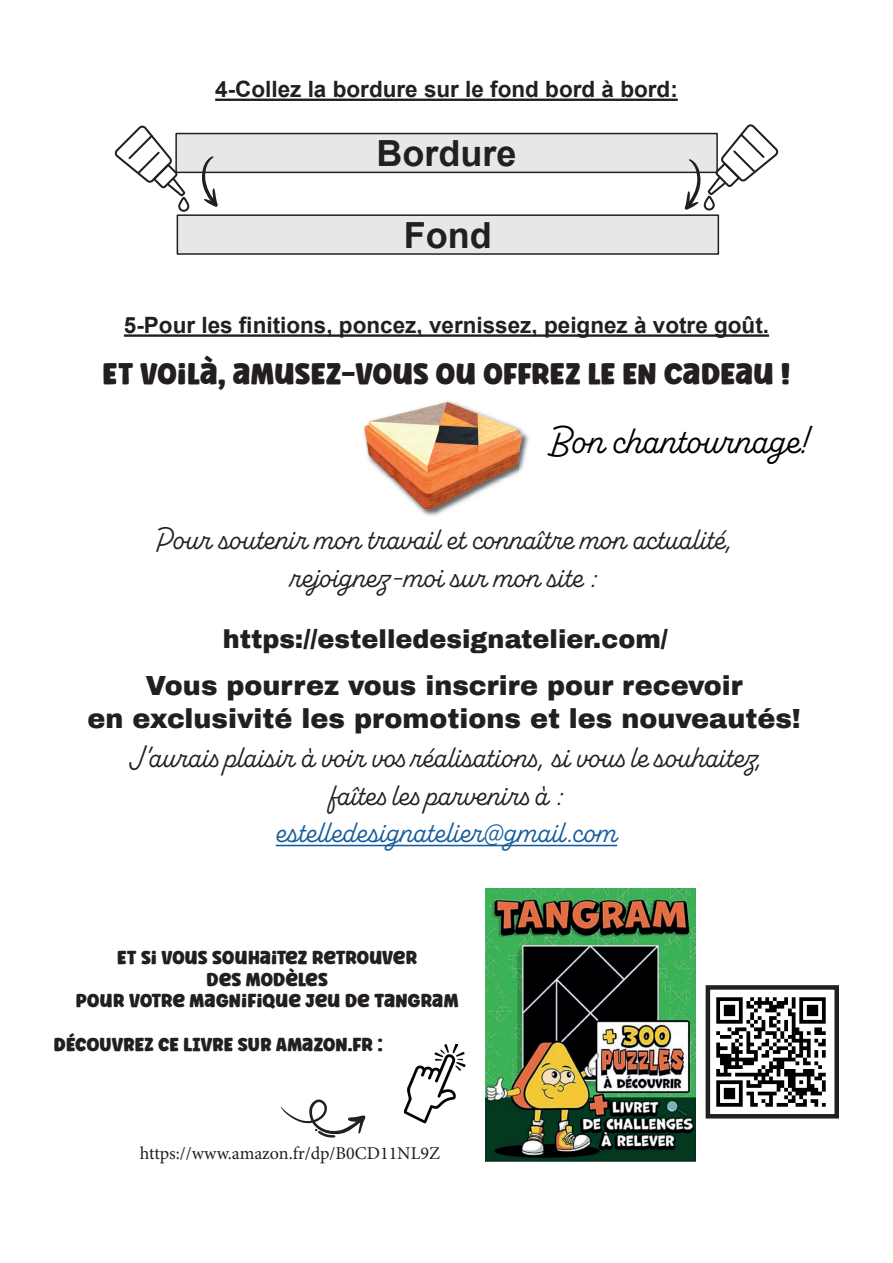
<style>
.page{position:relative;width:893px;height:1263px;background:#fff}
.page>*{position:absolute;margin:0;border:0;box-sizing:border-box;transform-origin:0 0}
.t1{font:39.3px "Alkaline";color:#000001}
.t2{font:700 36px "Arial";color:#231f20}
.t3{font:31.5px/37.8px "Alkaline";color:#231f20;text-align:center}
.t4{font:31.5px "Alkaline";color:#175d9e}
.t5{font:28.5px "Ask Why";color:#231f20}
.t6{font:900 27px/32.4px "Archivo";color:#231f20;text-align:center}
.t7{font:900 25.5px "Archivo";color:#231f20}
.t8{font:700 22.5px "Arial";color:#231f20}
.t9{font:18px/21.6px "Ask Why";color:#231f20;text-align:center}
.t10{font:18px "Minion Pro";color:#231f20}
</style>
<div class="page">
<hr style="left:276px;top:845px;width:341px;height:1px;background:#175d9e">
<img style="left:363px;top:401px;width:166px;height:115px">
<hr style="left:215px;top:99px;width:463px;height:2px;background:#231f20">
<div style="left:176px;top:134px;width:541px;height:38px;background:#e6e7e9"></div>
<div style="left:175px;top:133px;width:543px;height:40px;border:2px solid #231f20"></div>
<div style="left:177px;top:215px;width:541px;height:39px;background:#e6e7e9"></div>
<div style="left:177px;top:214px;width:542px;height:41px;border:2px solid #231f20"></div>
<svg style="left:201px;top:156px;width:17px;height:51px"></svg>
<svg style="left:684px;top:124px;width:94px;height:87px"></svg>
<svg style="left:115px;top:126px;width:74px;height:86px"></svg>
<hr style="left:124px;top:334px;width:645px;height:3px;background:#231f20">
<svg style="left:281px;top:1099px;width:84px;height:39px"></svg>
<img style="left:716px;top:997px;width:110px;height:110px">
<div style="left:706px;top:985px;width:133px;height:133px;border:4px solid #231f20"></div>
<img style="left:485px;top:889px;width:211px;height:272px">
<img style="left:404px;top:1044px;width:62px;height:79px">
<p class="t8" style="left:215px;top:75px;width:464px">4-Collez la bordure sur le fond bord à bord:</p>
<p class="t2" style="left:377px;top:129px;width:142px">Bordure</p>
<p class="t2" style="left:404px;top:211px;width:89px">Fond</p>
<p class="t8" style="left:124px;top:310px;width:647px">5-Pour les finitions, poncez, vernissez, peignez à votre goût.</p>
<p class="t5" style="left:102px;top:355px;width:690px">ET VOILÀ, AMUSEZ-VOUS OU OFFREZ LE EN CADEAU !</p>
<p class="t1" style="left:551px;top:416px;width:258px">Bon chantournage!</p>
<p class="t3" style="left:155px;top:521px;width:580px">Pour soutenir mon travail et connaître mon actualité, rejoignez -moi sur mon site :</p>
<p class="t7" style="left:223px;top:623px;width:447px">https://estelledesignatelier.com/</p>
<p class="t6" style="left:87px;top:670px;width:715px">Vous pourrez vous inscrire pour recevoir<br>en exclusivité les promotions et les nouveautés!</p>
<p class="t3" style="left:130px;top:739px;width:634px">J’aurais plaisir à voir vos réalisations, si vous le souhaitez, faîtes les parvenirs à :</p>
<p class="t4" style="left:276px;top:813px;width:343px">estelledesignatelier@gmail.com</p>
<p class="t9" style="left:76px;top:947px;width:384px">ET SI VOUS SOUHAITEZ RETROUVER<br>DES MODÈLES<br>POUR VOTRE MAGNIFIQUE JEU DE TANGRAM</p>
<p class="t9" style="left:54px;top:1033px;width:331px">DÉCOUVREZ CE LIVRE SUR AMAZON.FR :</p>
<p class="t10" style="left:140px;top:1141px;width:302px">https://www.amazon.fr/dp/B0CD11NL9Z</p>
</div>
